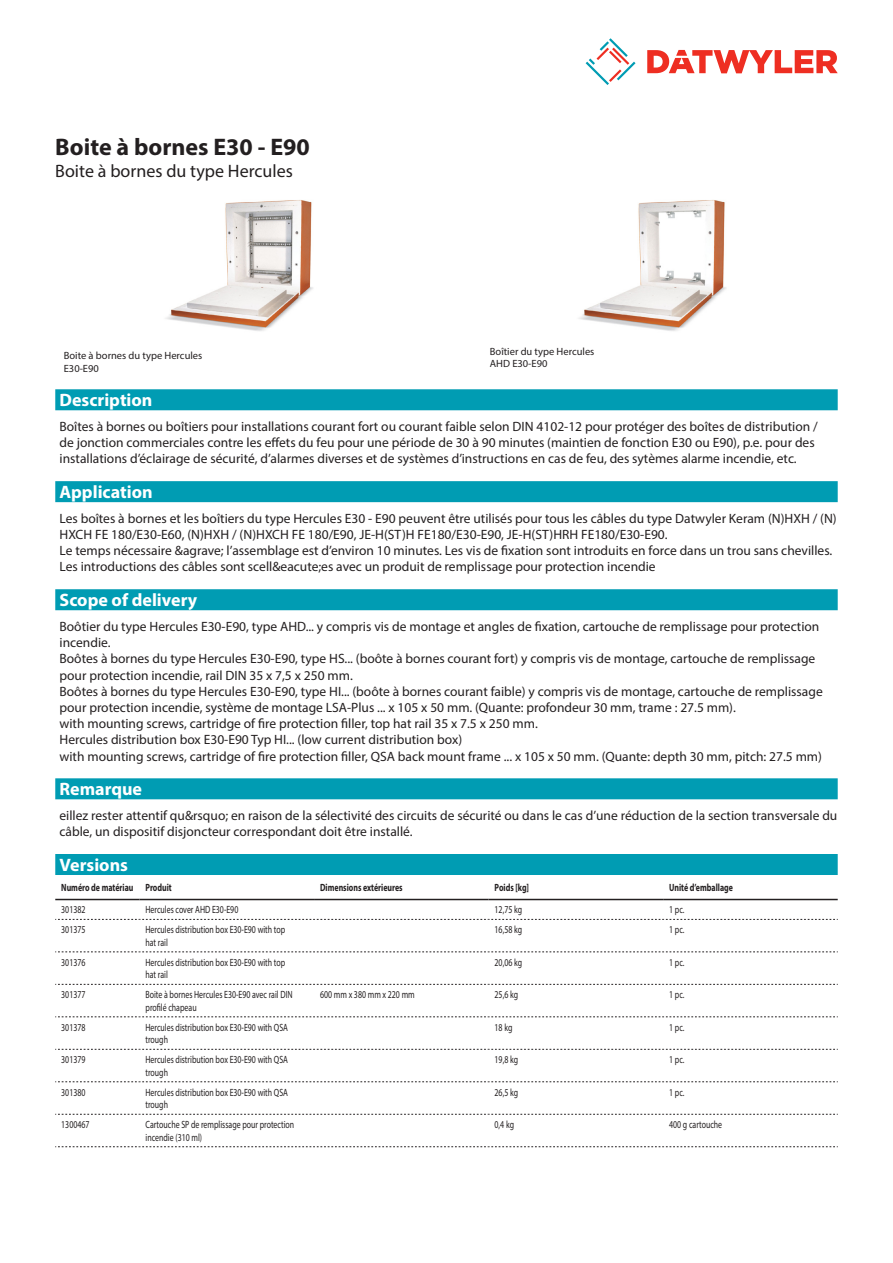
<style>
.page{position:relative;width:893px;height:1263px;background:#fff}
.page>*{position:absolute;margin:0;border:0;box-sizing:border-box;transform-origin:0 0}
.Product_Head{font:700 24px "Myriad Pro";color:#231f20}
.Standard_Head_Proper{font:700 18px "Myriad Pro";color:#fff}
.SubHead{font:18px "Myriad Pro";color:#231f20}
.Standard_text{font:13.5px/16.2px "Myriad Pro";color:#231f20}
.myriadlight{font:10.5px/12.6px "Myriad Pro";color:#231f20;scale:.75 1}
.myriadbold{font:700 10.5px "Myriad Pro";color:#231f20;scale:.75 1}
.imagetext{font:10.5px/12.6px "Myriad Pro";color:#231f20}
</style>
<div class="page">
<svg style="left:586px;top:38px;width:49px;height:47px"></svg>
<svg style="left:647px;top:50px;width:191px;height:23px"></svg>
<div style="left:55px;top:778px;width:783px;height:21px;background:#009cb3"></div>
<img style="left:165px;top:200px;width:148px;height:131px">
<img style="left:579px;top:200px;width:147px;height:131px">
<div style="left:55px;top:854px;width:783px;height:21px;background:#009cb3"></div>
<hr style="left:55px;top:899px;width:85px;height:1px;background:#231f20">
<hr style="left:140px;top:899px;width:174px;height:1px;background:#231f20">
<hr style="left:314px;top:899px;width:175px;height:1px;background:#231f20">
<hr style="left:489px;top:899px;width:174px;height:1px;background:#231f20">
<hr style="left:663px;top:899px;width:175px;height:1px;background:#231f20">
<svg style="left:55px;top:919px;width:783px;height:1px"></svg>
<svg style="left:55px;top:951px;width:783px;height:1px"></svg>
<svg style="left:55px;top:984px;width:783px;height:1px"></svg>
<svg style="left:55px;top:1016px;width:783px;height:1px"></svg>
<svg style="left:55px;top:1049px;width:783px;height:1px"></svg>
<svg style="left:55px;top:1081px;width:783px;height:1px"></svg>
<svg style="left:55px;top:1114px;width:783px;height:1px"></svg>
<svg style="left:55px;top:1146px;width:783px;height:1px"></svg>
<div style="left:55px;top:389px;width:783px;height:21px;background:#009cb3"></div>
<div style="left:55px;top:589px;width:783px;height:21px;background:#009cb3"></div>
<div style="left:55px;top:481px;width:783px;height:21px;background:#009cb3"></div>
<p class="Product_Head" style="left:55px;top:131px;width:256px">Boite à bornes E30 - E90</p>
<p class="SubHead" style="left:55px;top:160px;width:239px">Boite à bornes du type Hercules</p>
<p class="imagetext" style="left:64px;top:349px;width:140px">Boite à bornes du type Hercules<br>E30-E90</p>
<p class="imagetext" style="left:490px;top:345px;width:106px">Boîtier du type Hercules<br>AHD E30-E90</p>
<p class="Standard_Head_Proper" style="left:60px;top:388px;width:94px">Description</p>
<p class="Standard_text" style="left:60px;top:418px;width:760px">Boîtes à bornes ou boîtiers pour installations courant fort ou courant faible selon DIN 4102-12 pour protéger des boîtes de distribution / de jonction commerciales contre les effets du feu pour une période de 30 à 90 minutes (maintien de fonction E30 ou E90), p.e. pour des installations d’éclairage de sécurité, d’alarmes diverses et de systèmes d’instructions en cas de feu, des sytèmes alarme incendie, etc.</p>
<p class="Standard_Head_Proper" style="left:60px;top:480px;width:95px">Application</p>
<p class="Standard_text" style="left:60px;top:510px;width:779px">Les boîtes à bornes et les boîtiers du type Hercules E30 - E90 peuvent être utilisés pour tous les câbles du type Datwyler Keram (N)HXH / (N)<br>HXCH FE 180/E30-E60, (N)HXH / (N)HXCH FE 180/E90, JE-H(ST)H FE180/E30-E90, JE-H(ST)HRH FE180/E30-E90.<br>Le temps nécessaire &amp;agrave; l’assemblage est d’environ 10 minutes. Les vis de fixation sont introduits en force dans un trou sans chevilles.<br>Les introductions des câbles sont scell&amp;eacute;es avec un produit de remplissage pour protection incendie</p>
<p class="Standard_Head_Proper" style="left:60px;top:588px;width:139px">Scope of delivery</p>
<p class="Standard_text" style="left:60px;top:618px;width:765px">Boôtier du type Hercules E30-E90, type AHD... y compris vis de montage et angles de fixation, cartouche de remplissage pour protection incendie.<br>Boôtes à bornes du type Hercules E30-E90, type HS... (boôte à bornes courant fort) y compris vis de montage, cartouche de remplissage pour protection incendie, rail DIN 35 x 7,5 x 250 mm.<br>Boôtes à bornes du type Hercules E30-E90, type HI... (boôte à bornes courant faible) y compris vis de montage, cartouche de remplissage pour protection incendie, système de montage LSA-Plus ... x 105 x 50 mm. (Quante: profondeur 30 mm, trame : 27.5 mm).<br>with mounting screws, cartridge of fire protection filler, top hat rail 35 x 7.5 x 250 mm.<br>Hercules distribution box E30-E90 Typ HI... (low current distribution box)<br>with mounting screws, cartridge of fire protection filler, QSA back mount frame ... x 105 x 50 mm. (Quante: depth 30 mm, pitch: 27.5 mm)</p>
<p class="Standard_Head_Proper" style="left:60px;top:777px;width:84px">Remarque</p>
<p class="Standard_text" style="left:60px;top:807px;width:779px">eillez rester attentif qu&amp;rsquo; en raison de la sélectivité des circuits de sécurité ou dans le cas d’une réduction de la section transversale du câble, un dispositif disjoncteur correspondant doit être installé.</p>
<p class="Standard_Head_Proper" style="left:60px;top:853px;width:70px">Versions</p>
<p class="myriadbold" style="left:61px;top:880px;width:98px">Numéro de matériau</p>
<p class="myriadbold" style="left:146px;top:880px;width:37px">Produit</p>
<p class="myriadbold" style="left:320px;top:880px;width:112px">Dimensions extérieures</p>
<p class="myriadbold" style="left:495px;top:880px;width:48px">Poids [kg]</p>
<p class="myriadbold" style="left:669px;top:880px;width:87px">Unité d’emballage</p>
<p class="myriadlight" style="left:61px;top:903px;width:34px">301382</p>
<p class="myriadlight" style="left:146px;top:903px;width:125px">Hercules cover AHD E30-E90</p>
<p class="myriadlight" style="left:495px;top:903px;width:38px">12,75 kg</p>
<p class="myriadlight" style="left:669px;top:903px;width:22px">1 pc.</p>
<p class="myriadlight" style="left:61px;top:923px;width:34px">301375</p>
<p class="myriadlight" style="left:146px;top:923px;width:188px">Hercules distribution box E30-E90 with top hat rail</p>
<p class="myriadlight" style="left:495px;top:923px;width:38px">16,58 kg</p>
<p class="myriadlight" style="left:669px;top:923px;width:22px">1 pc.</p>
<p class="myriadlight" style="left:61px;top:956px;width:34px">301376</p>
<p class="myriadlight" style="left:146px;top:956px;width:188px">Hercules distribution box E30-E90 with top hat rail</p>
<p class="myriadlight" style="left:495px;top:956px;width:38px">20,06 kg</p>
<p class="myriadlight" style="left:669px;top:956px;width:22px">1 pc.</p>
<p class="myriadlight" style="left:61px;top:988px;width:34px">301377</p>
<p class="myriadlight" style="left:146px;top:988px;width:198px">Boite à bornes Hercules E30-E90 avec rail DIN profilé chapeau</p>
<p class="myriadlight" style="left:320px;top:988px;width:128px">600 mm x 380 mm x 220 mm</p>
<p class="myriadlight" style="left:495px;top:988px;width:33px">25,6 kg</p>
<p class="myriadlight" style="left:669px;top:988px;width:22px">1 pc.</p>
<p class="myriadlight" style="left:61px;top:1021px;width:34px">301378</p>
<p class="myriadlight" style="left:146px;top:1021px;width:192px">Hercules distribution box E30-E90 with QSA trough</p>
<p class="myriadlight" style="left:495px;top:1021px;width:25px">18 kg</p>
<p class="myriadlight" style="left:669px;top:1021px;width:22px">1 pc.</p>
<p class="myriadlight" style="left:61px;top:1053px;width:34px">301379</p>
<p class="myriadlight" style="left:146px;top:1053px;width:192px">Hercules distribution box E30-E90 with QSA trough</p>
<p class="myriadlight" style="left:495px;top:1053px;width:33px">19,8 kg</p>
<p class="myriadlight" style="left:669px;top:1053px;width:22px">1 pc.</p>
<p class="myriadlight" style="left:61px;top:1086px;width:34px">301380</p>
<p class="myriadlight" style="left:146px;top:1086px;width:192px">Hercules distribution box E30-E90 with QSA trough</p>
<p class="myriadlight" style="left:495px;top:1086px;width:33px">26,5 kg</p>
<p class="myriadlight" style="left:669px;top:1086px;width:22px">1 pc.</p>
<p class="myriadlight" style="left:61px;top:1118px;width:39px">1300467</p>
<p class="myriadlight" style="left:146px;top:1118px;width:200px">Cartouche SP de remplissage pour protection incendie (310 ml)</p>
<p class="myriadlight" style="left:495px;top:1118px;width:27px">0,4 kg</p>
<p class="myriadlight" style="left:669px;top:1118px;width:72px">400 g cartouche</p>
</div>
